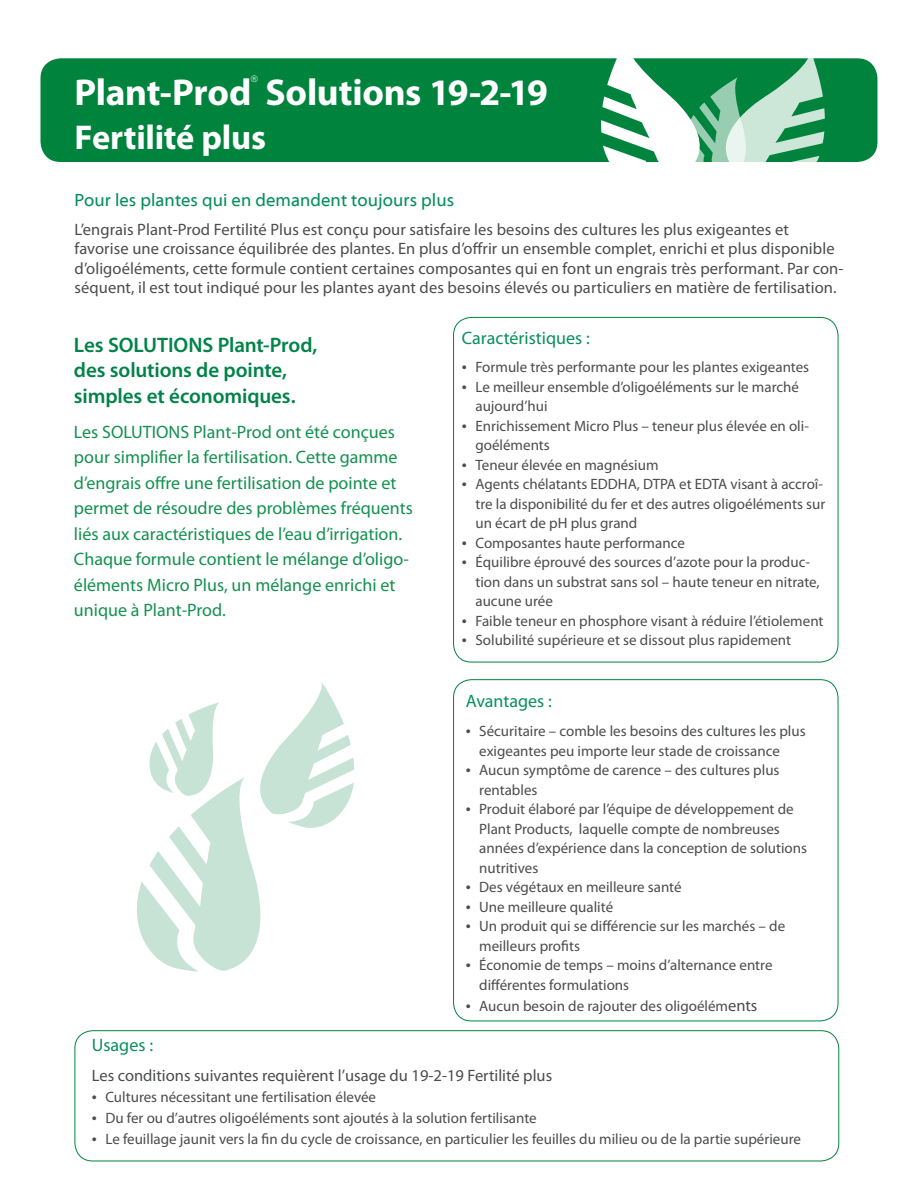
<style>
.page{position:relative;width:918px;height:1188px;background:#fff}
.page>*{position:absolute;margin:0;border:0;box-sizing:border-box;transform-origin:0 0}
.t1{font:700 37.5px "Myriad Pro";letter-spacing:-.01em;color:#fff}
.t2{font:700 34.5px "Myriad Pro";letter-spacing:-.01em;color:#fff}
.t3{font:600 21px/25.5px "Myriad Pro";letter-spacing:-.005em;color:#008348}
.t4{font:18px/25.5px "Myriad Pro";color:#13914f}
.t5{font:18px "Myriad Web Pro";letter-spacing:.005em;color:#068f5b}
.t6{font:18px "Myriad Pro";color:#068f5b}
.t7{font:16.5px/19.5px "Myriad Pro";letter-spacing:.005em;color:#4b4c4d}
.t8{font:15px/19.5px "Myriad Pro";color:#4b4c4d}
.t9{font:8.7px "Univers";color:#fff}
.s1{font-size:18px}
.s2{font-size:16.5px}
</style>
<div class="page">
<div style="left:40px;top:58px;width:837px;height:104px;background:#00843d;border-radius:20px"></div>
<svg style="left:601px;top:58px;width:224px;height:104px"></svg>
<div style="left:75px;top:1030px;width:764px;height:131px;border:1px solid #00843d;border-radius:18px"></div>
<div style="left:453px;top:317px;width:385px;height:345px;border:1px solid #00843d;border-radius:18px"></div>
<div style="left:453px;top:679px;width:385px;height:342px;border:1px solid #00843d;border-radius:18px"></div>
<svg style="left:137px;top:682px;width:217px;height:290px"></svg>
<p class="t9" style="left:251px;top:74px;width:8px">®</p>
<h1 class="t1" style="left:75px;top:68px;width:475px">Plant-Prod Solutions 19-2-19</h1>
<h2 class="t2" style="left:75px;top:115px;width:193px">Fertilité plus</h2>
<p class="t5" style="left:75px;top:190px;width:381px">Pour les plantes qui en demandent toujours plus</p>
<p class="t7" style="left:75px;top:219px;width:771px">L’engrais Plant-Prod Fertilité Plus est conçu pour satisfaire les besoins des cultures les plus exigeantes et favorise une croissance équilibrée des plantes. En plus d’offrir un ensemble complet, enrichi et plus disponible d’oligoéléments, cette formule contient certaines composantes qui en font un engrais très performant. Par con&shy;séquent, il est tout indiqué pour les plantes ayant des besoins élevés ou particuliers en matière de fertilisation.</p>
<h3 class="t3" style="left:74px;top:332px;width:245px">Les SOLUTIONS Plant-Prod, des solutions de pointe, simples et économiques.</h3>
<p class="t4" style="left:74px;top:419px;width:340px">Les SOLUTIONS Plant-Prod ont été conçues pour simplifier la fertilisation. Cette gamme d’engrais offre une fertilisation de pointe et permet de résoudre des problèmes fréquents liés aux caractéristiques de l’eau d’irrigation.<br>Chaque formule contient le mélange d’oligo&shy;éléments Micro Plus, un mélange enrichi et unique à Plant-Prod.</p>
<p class="t6" style="left:462px;top:326px;width:129px">Caractéristiques :</p>
<p class="t8" style="left:462px;top:357px;width:349px"><span class="s1">•</span> Formule très performante pour les plantes exigeantes</p>
<p class="t8" style="left:475px;top:377px;width:325px;text-indent:-14px"><span class="s1">•</span> Le meilleur ensemble d’oligoéléments sur le marché aujourd’hui</p>
<p class="t8" style="left:475px;top:416px;width:335px;text-indent:-14px"><span class="s1">•</span> Enrichissement Micro Plus – teneur plus élevée en oli&shy;goéléments</p>
<p class="t8" style="left:462px;top:455px;width:198px"><span class="s1">•</span> Teneur élevée en magnésium</p>
<p class="t8" style="left:475px;top:474px;width:351px;text-indent:-14px"><span class="s1">•</span> Agents chélatants EDDHA, DTPA et EDTA visant à accroî&shy;tre la disponibilité du fer et des autres oligoéléments sur un écart de pH plus grand</p>
<p class="t8" style="left:462px;top:533px;width:224px"><span class="s1">•</span> Composantes haute performance</p>
<p class="t8" style="left:475px;top:552px;width:346px;text-indent:-14px"><span class="s1">•</span> Équilibre éprouvé des sources d’azote pour la produc&shy;tion dans un substrat sans sol – haute teneur en nitrate, aucune urée</p>
<p class="t8" style="left:462px;top:611px;width:363px"><span class="s1">•</span> Faible teneur en phosphore visant à réduire l’étiolement</p>
<p class="t8" style="left:462px;top:630px;width:331px"><span class="s1">•</span> Solubilité supérieure et se dissout plus rapidement</p>
<p class="t6" style="left:466px;top:690px;width:88px">Avantages :</p>
<p class="t8" style="left:479px;top:721px;width:328px;text-indent:-14px"><span class="s1">•</span> Sécuritaire – comble les besoins des cultures les plus exigeantes peu importe leur stade de croissance</p>
<p class="t8" style="left:479px;top:760px;width:302px;text-indent:-14px"><span class="s1">•</span> Aucun symptôme de carence – des cultures plus rentables</p>
<p class="t8" style="left:479px;top:799px;width:329px;text-indent:-14px"><span class="s1">•</span> Produit élaboré par l’équipe de développement de Plant Products, laquelle compte de nombreuses années d’expérience dans la conception de solutions nutritives</p>
<p class="t8" style="left:466px;top:877px;width:217px"><span class="s1">•</span> Des végétaux en meilleure santé</p>
<p class="t8" style="left:466px;top:897px;width:149px"><span class="s1">•</span> Une meilleure qualité</p>
<p class="t8" style="left:479px;top:916px;width:307px;text-indent:-14px"><span class="s1">•</span> Un produit qui se différencie sur les marchés – de meilleurs profits</p>
<p class="t8" style="left:479px;top:955px;width:295px;text-indent:-14px"><span class="s1">•</span> Économie de temps – moins d’alternance entre différentes formulations</p>
<p class="t8" style="left:466px;top:996px;width:293px"><span class="s1">•</span> Aucun besoin de rajouter des oligoélém<span class="s2">ents</span></p>
<p class="t6" style="left:92px;top:1034px;width:63px">Usages :</p>
<p class="t7" style="left:92px;top:1066px;width:462px">Les conditions suivantes requièrent l’usage du 19-2-19 Fertilité plus</p>
<p class="t8" style="left:92px;top:1087px;width:286px"><span class="s1">•</span> Cultures nécessitant une fertilisation élevée</p>
<p class="t8" style="left:92px;top:1108px;width:446px"><span class="s1">•</span> Du fer ou d’autres oligoéléments sont ajoutés à la solution fertilisante</p>
<p class="t8" style="left:92px;top:1129px;width:711px"><span class="s1">•</span> Le feuillage jaunit vers la fin du cycle de croissance, en particulier les feuilles du milieu ou de la partie supérieure</p>
</div>
